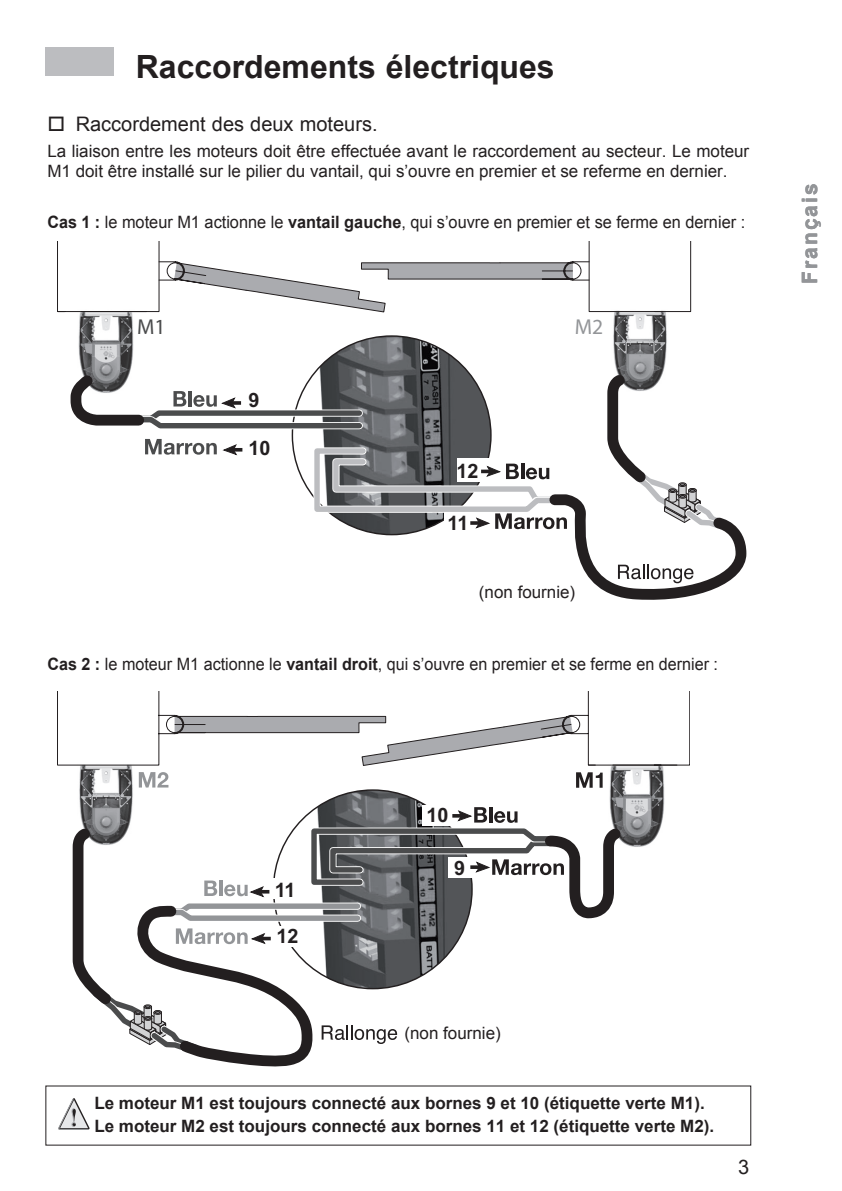
<style>
.page{position:relative;width:842px;height:1191px;background:#fff}
.page>*{position:absolute;margin:0;border:0;box-sizing:border-box;transform-origin:0 0}
.t1{font:700 32px "Arial";color:#231f20}
.t2{font:700 21.6px "Helvetica Neue";color:#4b4c4d}
.t3{font:700 21.6px "Helvetica Neue";color:#939598}
.t4{font:700 21px "Arial";letter-spacing:.1em;color:#939598}
.t5{font:20px "Arial";color:#231f20}
.t6{font:700 19.8px "Arial";color:#231f20}
.t7{font:17px/20px "Arial";color:#231f20}
.t8{font:17px "Arial";color:#231f20;scale:.96 1}
.t9{font:700 17px/22.8px "Arial";color:#231f20}
.s1{font-weight:700}
</style>
<div class="page">
<div style="left:45px;top:48px;width:68px;height:28px;background:#bcbdc0"></div>
<svg style="left:58px;top:1098px;width:32px;height:32px"></svg>
<img style="left:611px;top:312px;width:57px;height:57px">
<img style="left:78px;top:312px;width:57px;height:57px">
<svg style="left:57px;top:242px;width:634px;height:70px"></svg>
<img style="left:317px;top:336px;width:150px;height:33px">
<svg style="left:70px;top:369px;width:676px;height:231px"></svg>
<img style="left:77px;top:765px;width:57px;height:42px">
<img style="left:609px;top:766px;width:56px;height:81px">
<svg style="left:362px;top:691px;width:328px;height:75px"></svg>
<svg style="left:57px;top:691px;width:620px;height:74px"></svg>
<img style="left:316px;top:790px;width:111px;height:17px">
<div style="left:422px;top:805px;width:95px;height:20px;background:#fff"></div>
<svg style="left:139px;top:772px;width:29px;height:15px"></svg>
<svg style="left:576px;top:772px;width:27px;height:15px"></svg>
<svg style="left:72px;top:807px;width:554px;height:259px"></svg>
<div style="left:477px;top:583px;width:106px;height:25px;background:#fff"></div>
<div style="left:402px;top:1024px;width:106px;height:25px;background:#fff"></div>
<h1 class="t1" style="left:136px;top:45px;width:420px">Raccordements électriques</h1>
<p class="t5" style="left:47px;top:111px;width:332px">□ Raccordement des deux moteurs.</p>
<p class="t7" style="left:47px;top:141px;width:703px">La liaison entre les moteurs doit être effectuée avant le raccordement au secteur. Le moteur<br>M1 doit être installé sur le pilier du vantail, qui s’ouvre en premier et se referme en dernier.</p>
<p class="t8" style="left:47px;top:211px;width:728px"><span class="s1">Cas 1 :</span> le moteur M1 actionne le <span class="s1">vantail gauche</span>, qui s’ouvre en premier et se ferme en dernier :</p>
<p class="t2" style="left:137px;top:313px;width:30px">M1</p>
<p class="t3" style="left:575px;top:313px;width:30px">M2</p>
<p class="t6" style="left:248px;top:387px;width:13px">9</p>
<p class="t6" style="left:248px;top:435px;width:24px">10</p>
<p class="t6" style="left:456px;top:458px;width:24px">12</p>
<p class="t6" style="left:447px;top:509px;width:22px">11</p>
<p class="t7" style="left:479px;top:582px;width:98px">(non fournie)</p>
<p class="t8" style="left:47px;top:653px;width:700px"><span class="s1">Cas 2 :</span> le moteur M1 actionne le <span class="s1">vantail droit</span>, qui s’ouvre en premier et se ferme en dernier :</p>
<p class="t4" style="left:796px;top:284px;width:103px;rotate:-90deg">Français</p>
<p class="t6" style="left:275px;top:877px;width:22px">11</p>
<p class="t6" style="left:277px;top:923px;width:24px">12</p>
<p class="t6" style="left:427px;top:802px;width:24px">10</p>
<p class="t6" style="left:454px;top:855px;width:13px">9</p>
<p class="t7" style="left:404px;top:1023px;width:98px">(non fournie)</p>
<p class="t9" style="left:94px;top:1092px;width:621px">Le moteur M1 est toujours connecté aux bornes 9 et 10 (étiquette verte M1).<br>Le moteur M2 est toujours connecté aux bornes 11 et 12 (étiquette verte M2).</p>
<p class="t5" style="left:738px;top:1153px;width:13px">3</p>
</div>
